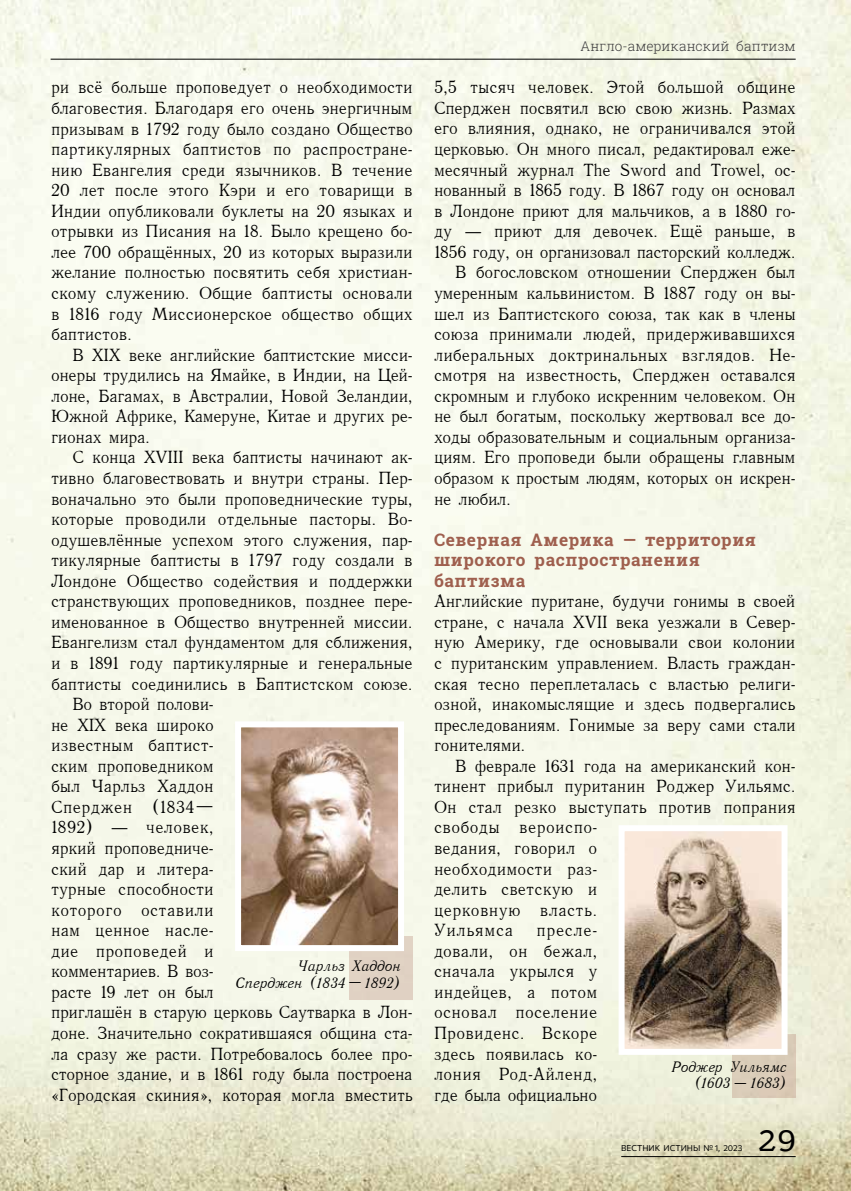
<style>
.page{position:relative;width:851px;height:1191px;background:#fff}
.page>*{position:absolute;margin:0;border:0;box-sizing:border-box;transform-origin:0 0}
.t1{font:34.5px "Podkova";color:#000}
.t2{font:17.4px/20.5px "Antiqua";letter-spacing:-.015em;color:#000;text-align:justify}
.t3{font:17.4px "Antiqua";letter-spacing:.02em;color:#000}
.t4{font:17.4px "Antiqua";letter-spacing:.015em;color:#000}
.t5{font:17.4px "Antiqua";letter-spacing:.005em;color:#000}
.t6{font:700 17.25px/20.5px "Roboto Slab";letter-spacing:.035em;color:#9f5f4e}
.t7{font:italic 15px/16.5px "Antiqua";letter-spacing:-.025em;color:#000;text-align:right}
.t8{font:300 13.5px "Roboto Slab";letter-spacing:.01em;color:#3d3c3e}
.t9{font:8.25px "Commissioner";color:#000}
</style>
<div class="page">
<img style="left:0;top:0;width:850px;height:1191px">
<div style="left:349px;top:936px;width:63px;height:64px;background:#e0d1c3"></div>
<img style="left:242px;top:728px;width:155px;height:216px">
<div style="left:235px;top:721px;width:169px;height:230px;border:6px solid #fff"></div>
<div style="left:731px;top:1033px;width:64px;height:64px;background:#daccb8"></div>
<img style="left:625px;top:832px;width:155px;height:215px">
<div style="left:618px;top:825px;width:169px;height:229px;border:6px solid #fff"></div>
<hr style="left:621px;top:1156px;width:174px;height:1px;background:#000">
<hr style="left:51px;top:59px;width:744px;height:1px;background:#000">
<p class="t2" style="left:51px;top:77px;width:363px">ри всё больше проповедует о необходимости благовестия. Благодаря его очень энергичным призывам в 1792 году было создано Общество партикулярных баптистов по распростране&shy;нию Евангелия среди язычников. В течение 20 лет после этого Кэри и его товарищи в Индии опубликовали буклеты на 20 языках и отрывки из Писания на 18. Было крещено бо&shy;лее 700 обращённых, 20 из которых выразили желание полностью посвятить себя христиан&shy;скому служению. Общие баптисты основали в 1816 году Миссионерское общество общих баптистов.</p>
<p class="t2" style="left:51px;top:344px;width:363px;text-indent:21px">В XIX веке английские баптистские мисси&shy;онеры трудились на Ямайке, в Индии, на Цей&shy;лоне, Багамах, в Австралии, Новой Зеландии, Южной Африке, Камеруне, Китае и других ре&shy;гионах мира.</p>
<p class="t2" style="left:72px;top:447px;width:342px">С конца XVIII века баптисты начинают ак-</p>
<p class="t2" style="left:51px;top:468px;width:363px">тивно благовествовать и внутри страны. Пер-</p>
<p class="t2" style="left:51px;top:488px;width:363px">воначально это были проповеднические туры,</p>
<p class="t2" style="left:51px;top:509px;width:363px">которые проводили отдельные пасторы. Во-</p>
<p class="t2" style="left:51px;top:529px;width:363px">одушевлённые успехом этого служения, пар-</p>
<p class="t2" style="left:51px;top:550px;width:363px">тикулярные баптисты в 1797 году создали в</p>
<p class="t2" style="left:51px;top:571px;width:363px">Лондоне Общество содействия и поддержки</p>
<p class="t2" style="left:51px;top:591px;width:363px">странствующих проповедников, позднее пере-</p>
<p class="t2" style="left:51px;top:612px;width:363px">именованное в Общество внутренней миссии.</p>
<p class="t2" style="left:51px;top:632px;width:363px">Евангелизм стал фундаментом для сближения,</p>
<p class="t2" style="left:51px;top:653px;width:363px">и в 1891 году партикулярные и генеральные</p>
<p class="t2" style="left:51px;top:673px;width:363px">баптисты соединились в Баптистском союзе.</p>
<p class="t2" style="left:72px;top:694px;width:143px">Во второй полови-</p>
<p class="t2" style="left:51px;top:714px;width:164px">не XIX века широко</p>
<p class="t2" style="left:51px;top:735px;width:164px">известным баптист-</p>
<p class="t2" style="left:51px;top:755px;width:164px">ским проповедником</p>
<p class="t2" style="left:51px;top:776px;width:164px">был Чарльз Хаддон</p>
<p class="t3" style="left:51px;top:796px;width:164px">Сперджен (1834—</p>
<p class="t4" style="left:51px;top:817px;width:164px">1892) — человек,</p>
<p class="t2" style="left:51px;top:838px;width:164px">яркий проповедниче-</p>
<p class="t2" style="left:51px;top:858px;width:164px">ский дар и литера-</p>
<p class="t2" style="left:51px;top:879px;width:164px">турные способности</p>
<p class="t3" style="left:51px;top:899px;width:164px">которого оставили</p>
<p class="t5" style="left:51px;top:920px;width:164px">нам ценное насле-</p>
<p class="t4" style="left:51px;top:940px;width:164px">дие проповедей и</p>
<p class="t2" style="left:51px;top:961px;width:164px">комментариев. В воз-</p>
<p class="t2" style="left:51px;top:982px;width:164px">расте 19 лет он был</p>
<p class="t2" style="left:51px;top:1002px;width:363px">приглашён в старую церковь Саутварка в Лон-</p>
<p class="t2" style="left:51px;top:1023px;width:363px">доне. Значительно сократившаяся община ста-</p>
<p class="t2" style="left:51px;top:1043px;width:363px">ла сразу же расти. Потребовалось более про-</p>
<p class="t2" style="left:51px;top:1064px;width:363px">сторное здание, и в 1861 году была построена</p>
<p class="t2" style="left:51px;top:1084px;width:363px">«Городская скиния», которая могла вместить</p>
<p class="t7" style="left:235px;top:958px;width:167px">Чарльз Хаддон<br>Сперджен (1834 —1892)</p>
<p class="t8" style="left:580px;top:37px;width:217px">Англо-американский баптизм</p>
<p class="t2" style="left:434px;top:77px;width:363px">5,5 тысяч человек. Этой большой общине</p>
<p class="t2" style="left:434px;top:98px;width:363px">Сперджен посвятил всю свою жизнь. Размах</p>
<p class="t2" style="left:434px;top:118px;width:363px">его влияния, однако, не ограничивался этой</p>
<p class="t2" style="left:434px;top:139px;width:363px">церковью. Он много писал, редактировал еже-</p>
<p class="t2" style="left:434px;top:160px;width:363px">месячный журнал The Sword and Trowel, ос-</p>
<p class="t2" style="left:434px;top:180px;width:363px">нованный в 1865 году. В 1867 году он основал</p>
<p class="t2" style="left:434px;top:201px;width:363px">в Лондоне приют для мальчиков, а в 1880 го-</p>
<p class="t2" style="left:434px;top:221px;width:363px">ду — приют для девочек. Ещё раньше, в</p>
<p class="t2" style="left:434px;top:242px;width:363px">1856 году, он организовал пасторский колледж.</p>
<p class="t2" style="left:455px;top:262px;width:342px">В богословском отношении Сперджен был</p>
<p class="t2" style="left:434px;top:283px;width:363px">умеренным кальвинистом. В 1887 году он вы-</p>
<p class="t2" style="left:434px;top:303px;width:363px">шел из Баптистского союза, так как в члены</p>
<p class="t2" style="left:434px;top:324px;width:363px">союза принимали людей, придерживавшихся</p>
<p class="t2" style="left:434px;top:344px;width:363px">либеральных доктринальных взглядов. Не-</p>
<p class="t2" style="left:434px;top:365px;width:363px">смотря на известность, Сперджен оставался</p>
<p class="t2" style="left:434px;top:386px;width:363px">скромным и глубоко искренним человеком. Он</p>
<p class="t2" style="left:434px;top:406px;width:363px">не был богатым, поскольку жертвовал все до-</p>
<p class="t2" style="left:434px;top:427px;width:363px">ходы образовательным и социальным организа-</p>
<p class="t2" style="left:434px;top:447px;width:363px">циям. Его проповеди были обращены главным</p>
<p class="t2" style="left:434px;top:468px;width:363px">образом к простым людям, которых он искрен-</p>
<p class="t2" style="left:434px;top:488px;width:79px">не любил.</p>
<p class="t6" style="left:434px;top:529px;width:323px">Северная Америка — территория широкого распространения баптизма</p>
<p class="t2" style="left:434px;top:591px;width:363px">Английские пуритане, будучи гонимы в своей стране, с начала XVII века уезжали в Север&shy;ную Америку, где основывали свои колонии с пуританским управлением. Власть граждан&shy;ская тесно переплеталась с властью религи&shy;озной, инакомыслящие и здесь подвергались преследованиям. Гонимые за веру сами стали гонителями.</p>
<p class="t2" style="left:434px;top:755px;width:363px;text-align:left;text-indent:21px">В феврале 1631 года на американский кон&shy;тинент прибыл пуританин Роджер Уильямс.<br>Он стал резко выступать против попрания свободы вероиспо-<br>ведания, говорил о<br>необходимости раз-<br>делить светскую и<br>церковную власть.<br>Уильямса</p>
<p class="t2" style="left:434px;top:920px;width:165px;text-indent:102px">пресле&shy;довали, он бежал, сначала укрылся у индейцев, а потом основал поселение Провиденс. Вскоре здесь появилась ко&shy;лония Род-Айленд, где была официально</p>
<p class="t7" style="left:671px;top:1058px;width:117px">Роджер Уильямс (1603 —1683)</p>
<p class="t9" style="left:621px;top:1141px;width:123px">ВЕСТНИК ИСТИНЫ № 1, 2023</p>
<h1 class="t1" style="left:758px;top:1117px;width:39px">29</h1>
</div>
